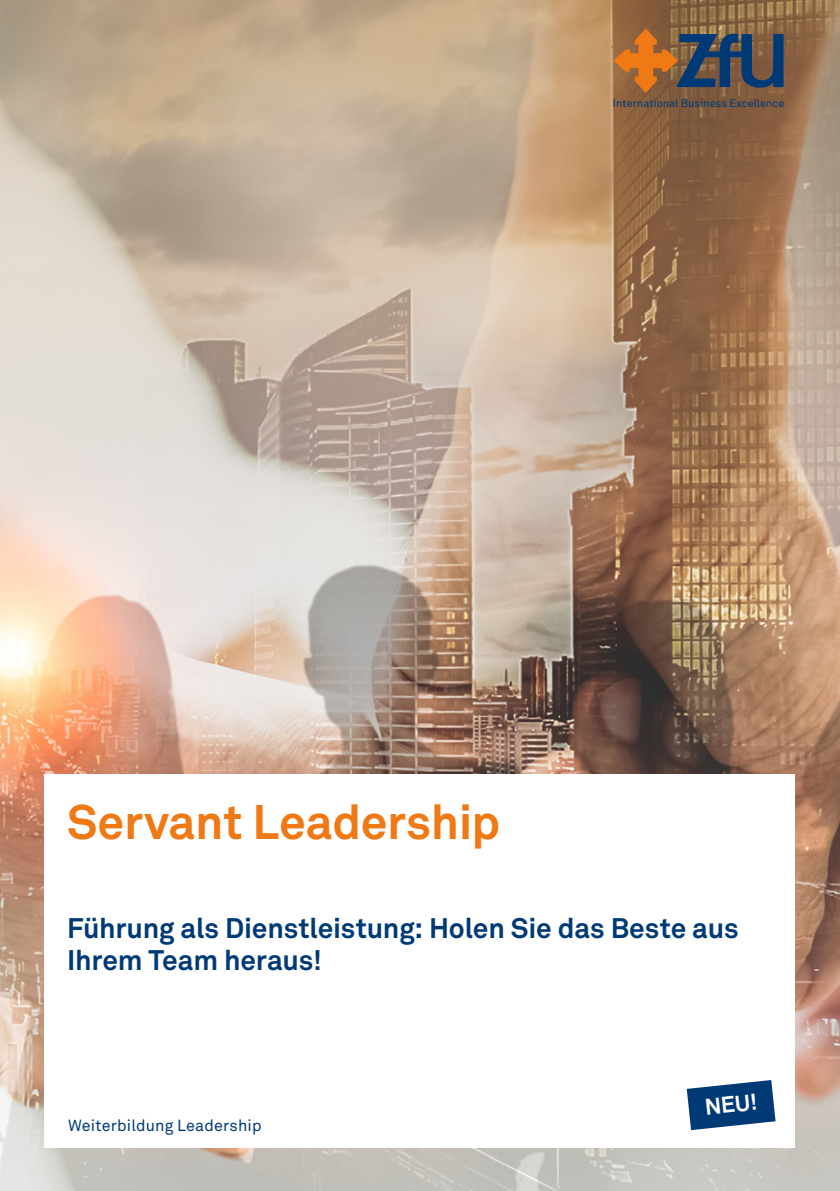
<style>
.page{position:relative;width:840px;height:1191px;background:#fff}
.page>*{position:absolute;margin:0;border:0;box-sizing:border-box;transform-origin:0 0}
.t1{font:700 48px "Akkurat Office";letter-spacing:-.01em;color:#ef7914}
.t2{font:700 28px/32px "Akkurat Office";letter-spacing:-.005em;color:#003a76}
.t3{font:700 22.6px "Akkurat Office";color:#fff}
.t4{font:16px "Akkurat Office";letter-spacing:.01em;color:#003a76}
.t5{font:11px "Akkurat Office";color:#003a76}
</style>
<div class="page">
<img style="left:0;top:0;width:839px;height:1191px">
<svg style="left:613px;top:28px;width:170px;height:65px;background:#725a48"></svg>
<div style="left:44px;top:774px;width:750px;height:373px;background:#fff"></div>
<svg style="left:686px;top:1080px;width:89px;height:50px"></svg>
<p class="t5" style="left:612px;top:96px;width:173px">International Business Excellence</p>
<h1 class="t1" style="left:67px;top:792px;width:434px">Servant Leadership</h1>
<p class="t2" style="left:67px;top:912px;width:672px">Führung als Dienstleistung: Holen Sie das Beste aus<br>Ihrem Team heraus!</p>
<p class="t4" style="left:68px;top:1116px;width:195px">Weiterbildung Leadership</p>
<p class="t3" style="left:703px;top:1092px;width:54px;rotate:-6deg">NEU!</p>
</div>
